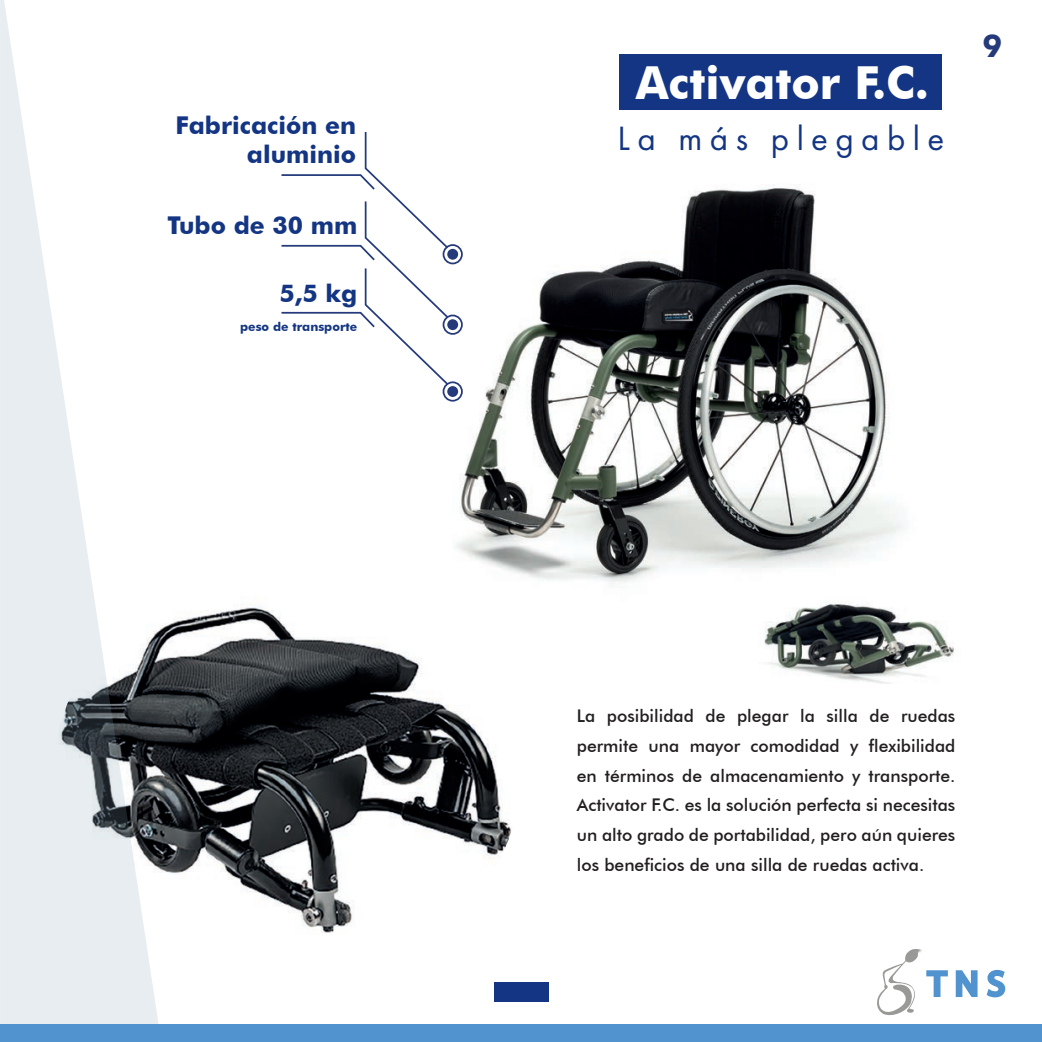
<style>
.page{position:relative;width:1042px;height:1042px;background:#fff}
.page>*{position:absolute;margin:0;border:0;box-sizing:border-box;transform-origin:0 0}
.Titel_Chair{font:700 45.5px "Futura BT";color:#fff}
.Titel_Chair_TYPE{font:35px "Futura PT";letter-spacing:.21em;color:#133583}
.t1{font:700 31.5px "Futura BT";color:#243a7a}
.Titel_inleiding_tekst{font:700 24.5px/29.4px "Futura BT";color:#133583;text-align:right}
.Hoofdtekst{font:500 17.5px/29.8px "Futura BT";color:#231f20;text-align:justify}
.Titel_inleiding_tekst-2{font:700 12.25px "Futura BT";color:#133583}
</style>
<div class="page">
<svg style="left:956px;top:970px;width:21px;height:27px"></svg>
<svg style="left:986px;top:970px;width:19px;height:27px"></svg>
<svg style="left:877px;top:949px;width:71px;height:67px"></svg>
<img style="left:161px;top:607px;width:351px;height:326px">
<img style="left:429px;top:184px;width:474px;height:439px">
<div style="left:619px;top:54px;width:323px;height:56px;background:#133583"></div>
<div style="left:494px;top:982px;width:54px;height:19px;background:#133583"></div>
<svg style="left:0;top:0;width:161px;height:1024px;fill:#e7edf0"></svg>
<img style="left:732px;top:597px;width:222px;height:86px">
<div style="left:0;top:1024px;width:1042px;height:18px;background:#5193ce"></div>
<div style="left:447px;top:249px;width:11px;height:11px;background:#243a7a;border-radius:50%"></div>
<div style="left:443px;top:244px;width:20px;height:20px;border:2px solid #243a7a;border-radius:50%"></div>
<div style="left:447px;top:319px;width:11px;height:11px;background:#243a7a;border-radius:50%"></div>
<div style="left:443px;top:315px;width:20px;height:20px;border:2px solid #243a7a;border-radius:50%"></div>
<div style="left:447px;top:386px;width:11px;height:11px;background:#243a7a;border-radius:50%"></div>
<div style="left:443px;top:381px;width:20px;height:21px;border:2px solid #243a7a;border-radius:50%"></div>
<svg style="left:281px;top:132px;width:169px;height:255px"></svg>
<p class="Titel_inleiding_tekst" style="left:175px;top:110px;width:182px">Fabricación en aluminio</p>
<p class="Titel_inleiding_tekst" style="left:168px;top:210px;width:191px">Tubo de 30 mm</p>
<p class="Titel_inleiding_tekst" style="left:279px;top:279px;width:79px">5,5 kg</p>
<p class="Titel_inleiding_tekst-2" style="left:240px;top:320px;width:119px">peso de transporte</p>
<p class="Titel_Chair" style="left:636px;top:55px;width:295px">Activator F.C.</p>
<p class="Titel_Chair_TYPE" style="left:617px;top:117px;width:328px">La más plegable</p>
<h3 class="t1" style="left:982px;top:26px;width:21px">9</h3>
<p class="Hoofdtekst" style="left:577px;top:701px;width:380px">La posibilidad de plegar la silla de ruedas permite una mayor comodidad y flexibilidad en términos de almacenamiento y transporte.<br>Activator F.C. es la solución perfecta si necesitas un alto grado de portabilidad, pero aún quieres los beneficios de una silla de ruedas activa.</p>
</div>
